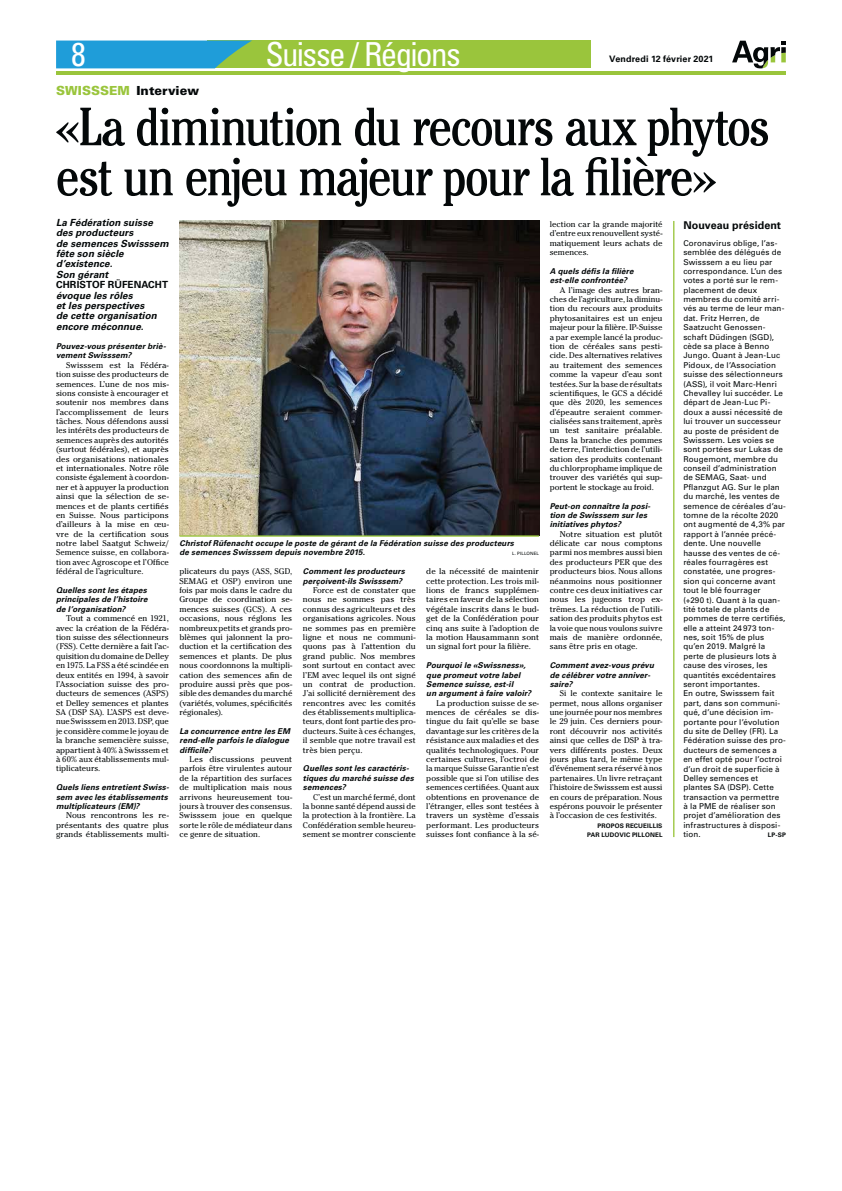
<style>
.page{position:relative;width:842px;height:1191px;background:#fff}
.page>*{position:absolute;margin:0;border:0;box-sizing:border-box;transform-origin:0 0}
.t1{font:condensed 53.6px/50px "Cheltenham Std";letter-spacing:-.035em;color:#040809}
.t2{font:condensed 33.1px "Univers LT Std";letter-spacing:-.05em;color:#fff}
.t3{font:900 12.5px "Univers LT Std";color:#040809}
.t4{font:700 10.7px "Univers LT Std";letter-spacing:.005em;color:#040809}
.t5{font:italic 700 9.8px/10.4px "Univers LT Std";letter-spacing:.01em;color:#040809}
.t6{font:700 9.8px "Univers LT Std";letter-spacing:.005em;color:#040809}
.t7{font:700 8.9px "Univers LT Std";letter-spacing:.01em;color:#040809}
.t8{font:8.2px/9.4px "Cheltenham Std";color:#040809;text-align:justify}
.t9{font:8px/9.4px "Univers LT Std";letter-spacing:.015em;color:#040809}
.t10{font:italic 700 8px/9.4px "Univers LT Std";letter-spacing:.015em;color:#040809}
.t11{font:700 6.3px/9.4px "Univers LT Std";letter-spacing:.02em;color:#040809;text-align:right}
.t12{font:4.5px "Univers LT Std";letter-spacing:.025em;color:#040809}
.s1{color:#9ac53c}
</style>
<div class="page">
<img style="left:180px;top:221px;width:359px;height:314px">
<hr style="left:180px;top:535px;width:359px;height:2px;background:#9ac53c">
<hr style="left:673px;top:221px;width:1px;height:616px;background:#9ac53c">
<hr style="left:56px;top:71px;width:730px;height:3px;background:#9ac53c">
<svg style="left:732px;top:41px;width:54px;height:27px"></svg>
<div style="left:207px;top:41px;width:384px;height:27px;background:#9ac53c"></div>
<svg style="left:56px;top:41px;width:195px;height:27px;background:#2ba0c9"></svg>
<h2 class="t2" style="left:71px;top:36px;width:16px">8</h2>
<h2 class="t2" style="left:265px;top:36px;width:197px">Suisse / Régions</h2>
<p class="t7" style="left:609px;top:54px;width:106px">Vendredi 12 février 2021</p>
<h3 class="t3" style="left:56px;top:84px;width:145px"><span class="s1">SWISSSEM</span> Interview</h3>
<h1 class="t1" style="left:56px;top:102px;width:715px">«La diminution du recours aux phytos est un enjeu majeur pour la filière»</h1>
<p class="t5" style="left:56px;top:218px;width:114px">La Fédération suisse des producteurs<br>de semences Swisssem fête son siècle d’existence.<br>Son gérant</p>
<p class="t6" style="left:56px;top:279px;width:114px">CHRISTOF RÜFENACHT</p>
<p class="t5" style="left:56px;top:291px;width:102px">évoque les rôles<br>et les perspectives de cette organisation encore méconnue.</p>
<p class="t10" style="left:56px;top:342px;width:111px">Pouvez-vous présenter briè&shy;vement Swisssem?</p>
<p class="t8" style="left:56px;top:361px;width:114px;text-indent:10px">Swisssem est la Fédéra&shy;tion suisse des producteurs de semences. L’une de nos mis&shy;sions consiste à encourager et soutenir nos membres dans l’accomplissement de leurs tâches. Nous défendons aussi les intérêts des producteurs de semences auprès des autorités (surtout fédérales), et auprès des organisations nationales et internationales. Notre rôle consiste également à coordon&shy;ner et à appuyer la production ainsi que la sélection de se&shy;mences et de plants certifiés en Suisse. Nous participons d’ailleurs à la mise en œu&shy;vre de la certification sous notre label Saatgut Schweiz/ Semence suisse, en collabora&shy;tion avec Agroscope et l’Office fédéral de l’agriculture.</p>
<p class="t10" style="left:56px;top:586px;width:93px;text-align:justify">Quelles sont les étapes principales de l’histoire de l’organisation?</p>
<p class="t8" style="left:56px;top:614px;width:114px;text-indent:10px">Tout a commencé en 1921, avec la création de la Fédéra&shy;tion suisse des sélectionneurs (FSS). Cette dernière a fait l’ac&shy;quisition du domaine de Delley en 1975. La FSS a été scindée en deux entités en 1994, à savoir l’Association suisse des pro&shy;ducteurs de semences (ASPS) et Delley semences et plantes SA (DSP SA). L’ASPS est deve&shy;nue Swisssem en 2013. DSP, que je considère comme le joyau de la branche semencière suisse, appartient à 40% à Swisssem et à 60% aux établissements mul&shy;tiplicateurs.</p>
<p class="t10" style="left:56px;top:783px;width:114px">Quels liens entretient Swiss&shy;sem avec les établissements multiplicateurs (EM)?</p>
<p class="t8" style="left:56px;top:811px;width:114px;text-indent:10px">Nous rencontrons les re&shy;présentants des quatre plus grands établissements multi-</p>
<p class="t8" style="left:550px;top:220px;width:114px">lection car la grande majorité d’entre eux renouvellent systé&shy;matiquement leurs achats de semences.</p>
<p class="t10" style="left:550px;top:267px;width:85px">A quels défis la filière est-elle confrontée?</p>
<p class="t8" style="left:550px;top:286px;width:114px;text-indent:10px">A l’image des autres bran&shy;ches de l’agriculture, la diminu&shy;tion du recours aux produits phytosanitaires est un enjeu majeur pour la filière. IP-Suisse a par exemple lancé la produc&shy;tion de céréales sans pesti&shy;cide. Des alternatives relatives au traitement des semences comme la vapeur d’eau sont testées. Sur la base de résultats scientifiques, le GCS a décidé que dès 2020, les semences d’épeautre seraient commer&shy;cialisées sans traitement, après un test sanitaire préalable.<br>Dans la branche des pommes de terre, l’interdiction de l’utili&shy;sation des produits contenant du chlorprophame implique de trouver des variétés qui sup&shy;portent le stockage au froid.</p>
<p class="t10" style="left:550px;top:502px;width:102px">Peut-on connaître la posi&shy;tion de Swisssem sur les initiatives phytos?</p>
<p class="t8" style="left:550px;top:530px;width:114px;text-indent:10px">Notre situation est plutôt délicate car nous comptons parmi nos membres aussi bien des producteurs PER que des producteurs bios. Nous allons néanmoins nous positionner contre ces deux initiatives car nous les jugeons trop ex&shy;trêmes. La réduction de l’utili&shy;sation des produits phytos est la voie que nous voulons suivre mais de manière ordonnée, sans être pris en otage.</p>
<p class="t10" style="left:550px;top:661px;width:106px">Comment avez-vous prévu de célébrer votre anniver&shy;saire?</p>
<p class="t8" style="left:550px;top:689px;width:114px;text-indent:10px">Si le contexte sanitaire le permet, nous allons organiser une journée pour nos membres le 29 juin. Ces derniers pour&shy;ront découvrir nos activités ainsi que celles de DSP à tra&shy;vers différents postes. Deux jours plus tard, le même type d’événement sera réservé à nos partenaires. Un livre retraçant l’histoire de Swisssem est aussi en cours de préparation. Nous espérons pouvoir le présenter à l’occasion de ces festivités.</p>
<p class="t11" style="left:587px;top:821px;width:77px">PROPOS RECUEILLIS<br>PAR LUDOVIC PILLONEL</p>
<h3 class="t4" style="left:683px;top:219px;width:99px">Nouveau président</h3>
<p class="t9" style="left:683px;top:239px;width:104px">Coronavirus oblige, l’as&shy;semblée des délégués de<br>Swisssem a eu lieu par correspondance. L’un des votes a porté sur le rem&shy;placement de deux membres du comité arri&shy;vés au terme de leur man&shy;dat. Fritz Herren, de<br>Saatzucht Genossen&shy;schaft Düdingen (SGD), cède sa place à Benno<br>Jungo. Quant à Jean-Luc<br>Pidoux, de l’Association suisse des sélectionneurs (ASS), il voit Marc-Henri<br>Chevalley lui succéder. Le départ de Jean-Luc Pi&shy;doux a aussi nécessité de lui trouver un successeur au poste de président de<br>Swisssem. Les voies se sont portées sur Lukas de<br>Rougemont, membre du conseil d’administration de SEMAG, Saat- und<br>Pflanzgut AG. Sur le plan du marché, les ventes de semence de céréales d’au&shy;tomne de la récolte 2020 ont augmenté de 4,3% par rapport à l’année précé&shy;dente. Une nouvelle hausse des ventes de cé&shy;réales fourragères est constatée, une progres&shy;sion qui concerne avant tout le blé fourrager<br>(+290 t). Quant à la quan&shy;tité totale de plants de pommes de terre certifiés, elle a atteint 24 973 ton&shy;nes, soit 15% de plus qu’en 2019. Malgré la perte de plusieurs lots à cause des viroses, les quantités excédentaires seront importantes.<br>En outre, Swisssem fait part, dans son communi&shy;qué, d’une décision im&shy;portante pour l’évolution du site de Delley (FR). La<br>Fédération suisse des pro&shy;ducteurs de semences a en effet opté pour l’octroi d’un droit de superficie à<br>Delley semences et plantes SA (DSP). Cette transaction va permettre<br>à la PME de réaliser son projet d’amélioration des infrastructures à disposi&shy;tion.</p>
<p class="t10" style="left:180px;top:539px;width:336px">Christof Rüfenacht occupe le poste de gérant de la Fédération suisse des producteurs de semences Swisssem depuis novembre 2015.</p>
<p class="t12" style="left:512px;top:552px;width:28px">L. PILLONEL</p>
<p class="t8" style="left:180px;top:567px;width:114px">plicateurs du pays (ASS, SGD, SEMAG et OSP) environ une fois par mois dans le cadre du Groupe de coordination se&shy;mences suisses (GCS). A ces occasions, nous réglons les nombreux petits et grands pro&shy;blèmes qui jalonnent la pro&shy;duction et la certification des semences et plants. De plus nous coordonnons la multipli&shy;cation des semences afin de produire aussi près que pos&shy;sible des demandes du marché (variétés, volumes, spécificités régionales).</p>
<p class="t10" style="left:180px;top:727px;width:112px">La concurrence entre les EM rend-elle parfois le dialogue difficile?</p>
<p class="t8" style="left:180px;top:755px;width:114px;text-indent:10px">Les discussions peuvent parfois être virulentes autour de la répartition des surfaces de multiplication mais nous arrivons heureusement tou&shy;jours à trouver des consensus.<br>Swisssem joue en quelque sorte le rôle de médiateur dans ce genre de situation.</p>
<p class="t10" style="left:303px;top:567px;width:103px">Comment les producteurs perçoivent-ils Swisssem?</p>
<p class="t8" style="left:303px;top:586px;width:114px;text-indent:10px">Force est de constater que nous ne sommes pas très connus des agriculteurs et des organisations agricoles. Nous ne sommes pas en première ligne et nous ne communi&shy;quons pas à l’attention du grand public. Nos membres sont surtout en contact avec l’EM avec lequel ils ont signé un contrat de production.<br>J’ai sollicité dernièrement des rencontres avec les comités des établissements multiplica&shy;teurs, dont font partie des pro&shy;ducteurs. Suite à ces échanges, il semble que notre travail est très bien perçu.</p>
<p class="t10" style="left:303px;top:764px;width:112px">Quelles sont les caractéris&shy;tiques du marché suisse des semences?</p>
<p class="t8" style="left:303px;top:793px;width:114px;text-indent:10px">C’est un marché fermé, dont la bonne santé dépend aussi de la protection à la frontière. La Confédération semble heureu&shy;sement se montrer consciente</p>
<p class="t8" style="left:426px;top:567px;width:114px">de la nécessité de maintenir cette protection. Les trois mil&shy;lions de francs supplémen&shy;taires en faveur de la sélection végétale inscrits dans le bud&shy;get de la Confédération pour cinq ans suite à l’adoption de la motion Hausammann sont un signal fort pour la filière.</p>
<p class="t10" style="left:426px;top:661px;width:106px">Pourquoi le «Swissness», que promeut votre label<br>Semence suisse, est-il<br>un argument à faire valoir?</p>
<p class="t8" style="left:426px;top:699px;width:114px;text-indent:10px">La production suisse de se&shy;mences de céréales se dis&shy;tingue du fait qu’elle se base davantage sur les critères de la résistance aux maladies et des qualités technologiques. Pour certaines cultures, l’octroi de la marque Suisse Garantie n’est possible que si l’on utilise des semences certifiées. Quant aux obtentions en provenance de l’étranger, elles sont testées à travers un système d’essais performant. Les producteurs suisses font confiance à la sé-</p>
<p class="t11" style="left:768px;top:830px;width:19px">LP-SP</p>
</div>
